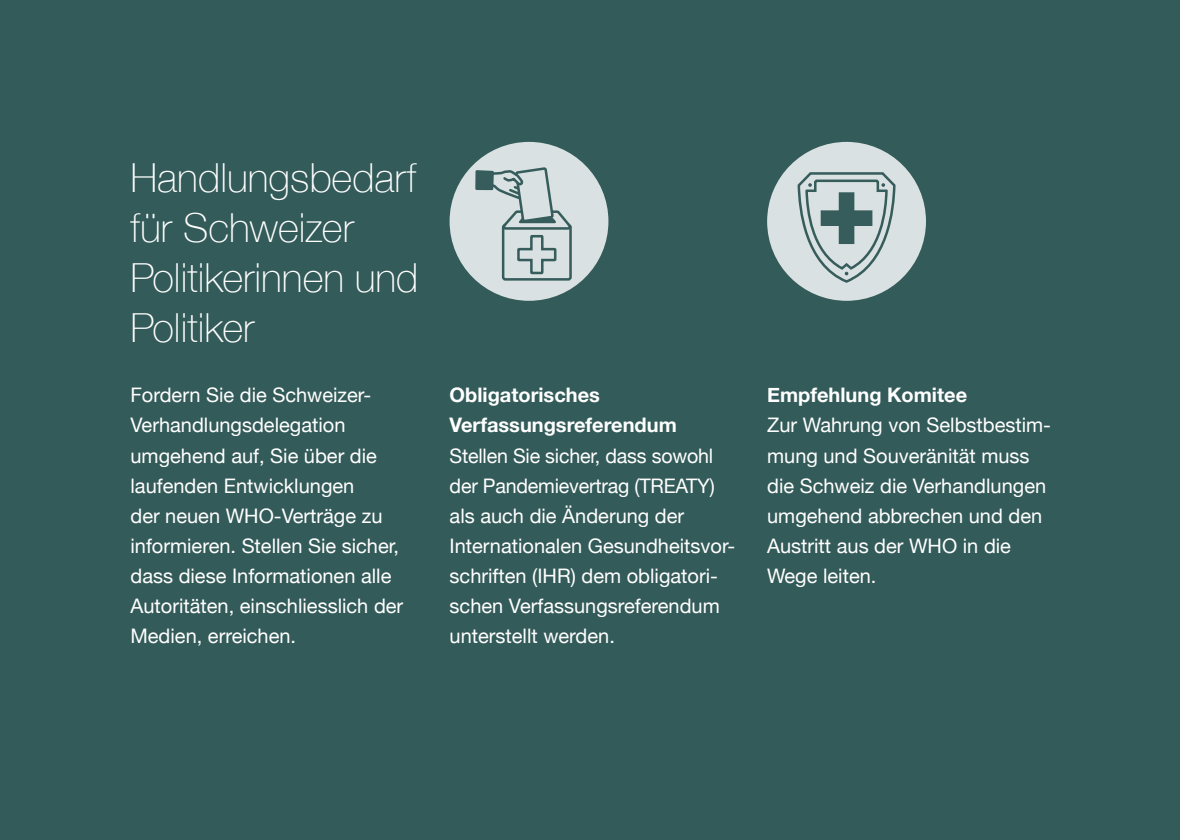
<style>
.page{position:relative;width:1180px;height:840px;background:#fff}
.page>*{position:absolute;margin:0;border:0;box-sizing:border-box;transform-origin:0 0}
.t1{font:100 40px/50px "Helvetica Neue";color:#fff}
.t2{font:20px/30px "Helvetica Neue";color:#fff}
.t3{font:700 20px/30px "Helvetica Neue";color:#fff}
</style>
<div class="page">
<div style="left:0;top:0;width:1179px;height:839px;background:#335b59"></div>
<div style="left:449px;top:142px;width:159px;height:158px;background:#dae1e2;border-radius:50%"></div>
<svg style="left:474px;top:167px;width:98px;height:115px"></svg>
<div style="left:767px;top:142px;width:158px;height:158px;background:#dae1e2;border-radius:50%"></div>
<svg style="left:796px;top:172px;width:100px;height:112px"></svg>
<div style="left:821px;top:211px;width:50px;height:13px;background:#365d5c"></div>
<div style="left:820px;top:210px;width:52px;height:16px;border:3px solid #365d5c"></div>
<div style="left:839px;top:193px;width:14px;height:50px;background:#365d5c"></div>
<div style="left:838px;top:192px;width:16px;height:52px;border:3px solid #365d5c"></div>
<h1 class="t1" style="left:130px;top:151px;width:289px">Handlungsbedarf für Schweizer<br>Politikerinnen und<br>Politiker</h1>
<p class="t2" style="left:130px;top:381px;width:274px">Fordern Sie die Schweizer-<br>Verhandlungsdelegation umgehend auf, Sie über die laufenden Entwicklungen<br>der neuen WHO-Verträge zu informieren. Stellen Sie sicher, dass diese Informationen alle<br>Autoritäten, einschliesslich der<br>Medien, erreichen.</p>
<p class="t3" style="left:449px;top:380px;width:229px">Obligatorisches<br>Verfassungsreferendum</p>
<p class="t2" style="left:449px;top:441px;width:287px">Stellen Sie sicher, dass sowohl der Pandemievertrag (TREATY) als auch die Änderung der<br>Internationalen Gesundheitsvor&shy;schriften (IHR) dem obligatori&shy;schen Verfassungsreferendum unterstellt werden.</p>
<p class="t3" style="left:767px;top:380px;width:201px">Empfehlung Komitee</p>
<p class="t2" style="left:767px;top:411px;width:285px">Zur Wahrung von Selbstbestim&shy;mung und Souveränität muss die Schweiz die Verhandlungen umgehend abbrechen und den<br>Austritt aus der WHO in die<br>Wege leiten.</p>
</div>
